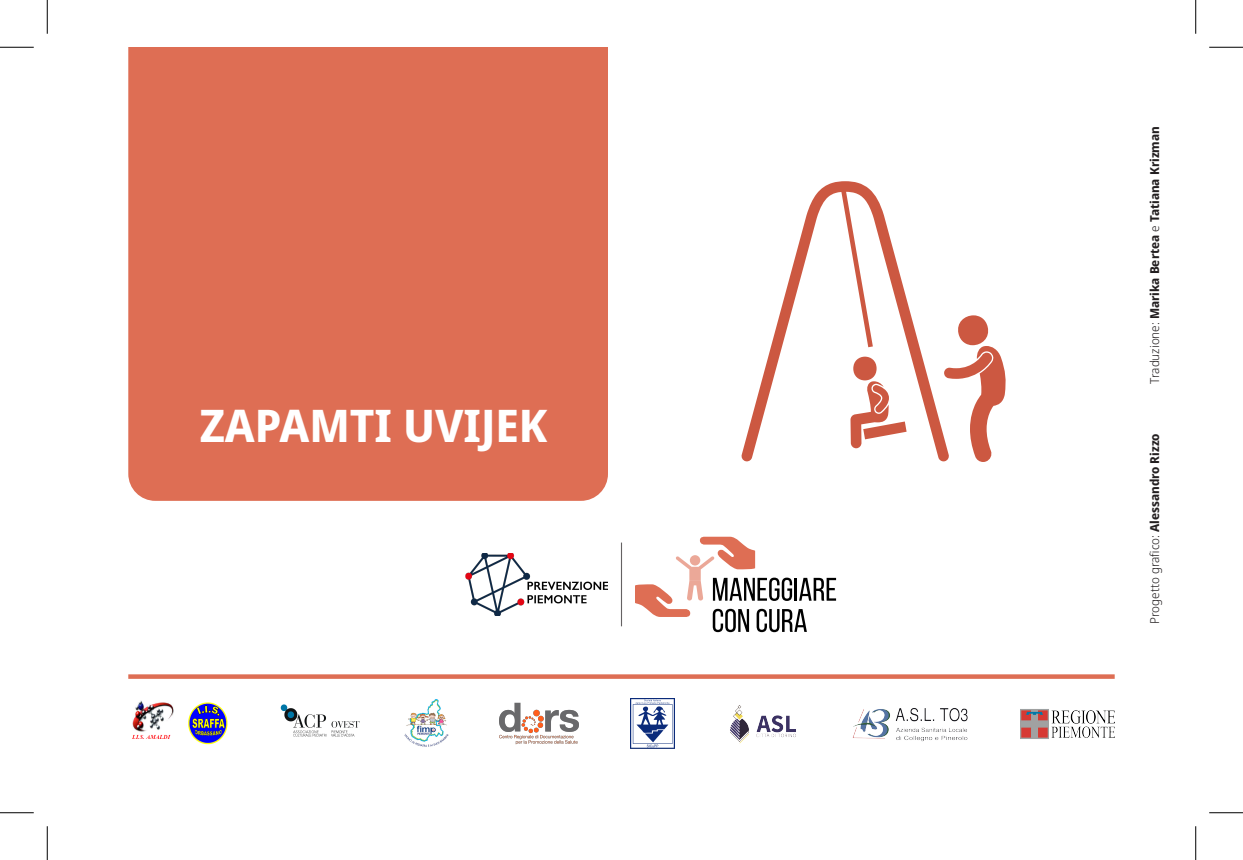
<style>
.page{position:relative;width:1243px;height:860px;background:#fff}
.page>*{position:absolute;margin:0;border:0;box-sizing:border-box;transform-origin:0 0}
.t1{font:700 45px "Noto Sans Display";color:#fff}
.t2{font:700 12.38px "Noto Sans Display";color:#231f20}
.t3{font:300 12.38px "Noto Sans Display";color:#231f20}
.s1{font-weight:300}
.s2{font-weight:700}
</style>
<div class="page">
<img style="left:132px;top:700px;width:96px;height:45px">
<img style="left:1020px;top:709px;width:94px;height:30px">
<img style="left:852px;top:708px;width:116px;height:34px">
<img style="left:499px;top:702px;width:80px;height:43px">
<img style="left:631px;top:698px;width:43px;height:51px">
<img style="left:730px;top:705px;width:66px;height:39px">
<img style="left:280px;top:704px;width:80px;height:33px">
<img style="left:404px;top:699px;width:45px;height:48px">
<div style="left:128px;top:47px;width:480px;height:454px;background:#de6e54"></div>
<div style="left:128px;top:674px;width:986px;height:5px;background:#de6e54"></div>
<svg style="left:943px;top:315px;width:63px;height:147px"></svg>
<svg style="left:741px;top:181px;width:208px;height:280px"></svg>
<svg style="left:850px;top:381px;width:56px;height:67px"></svg>
<div style="left:853px;top:357px;width:23px;height:23px;background:#cc5841;border-radius:50%"></div>
<svg style="left:635px;top:536px;width:201px;height:96px"></svg>
<img style="left:465px;top:553px;width:143px;height:63px">
<hr style="left:621px;top:542px;width:1px;height:84px;background:#231f20">
<hr style="left:0;top:47px;width:34px;height:1px;background:#000">
<hr style="left:1209px;top:47px;width:34px;height:1px;background:#000">
<hr style="left:0;top:812px;width:34px;height:1px;background:#000">
<hr style="left:1209px;top:812px;width:34px;height:1px;background:#000">
<hr style="left:47px;top:0;width:1px;height:34px;background:#000">
<hr style="left:47px;top:826px;width:1px;height:34px;background:#000">
<hr style="left:1195px;top:0;width:1px;height:34px;background:#000">
<hr style="left:1195px;top:826px;width:1px;height:34px;background:#000">
<p class="t1" style="left:200px;top:394px;width:349px">ZAPAMTI UVIJEK</p>
<p class="t2" style="left:1145px;top:384px;width:259px;rotate:-90deg"><span class="s1">Traduzione:</span> Marika Bertea <span class="s1">e</span> Tatiana Krizman</p>
<p class="t3" style="left:1145px;top:624px;width:192px;rotate:-90deg">Progetto grafico: <span class="s2">Alessandro Rizzo</span></p>
</div>
